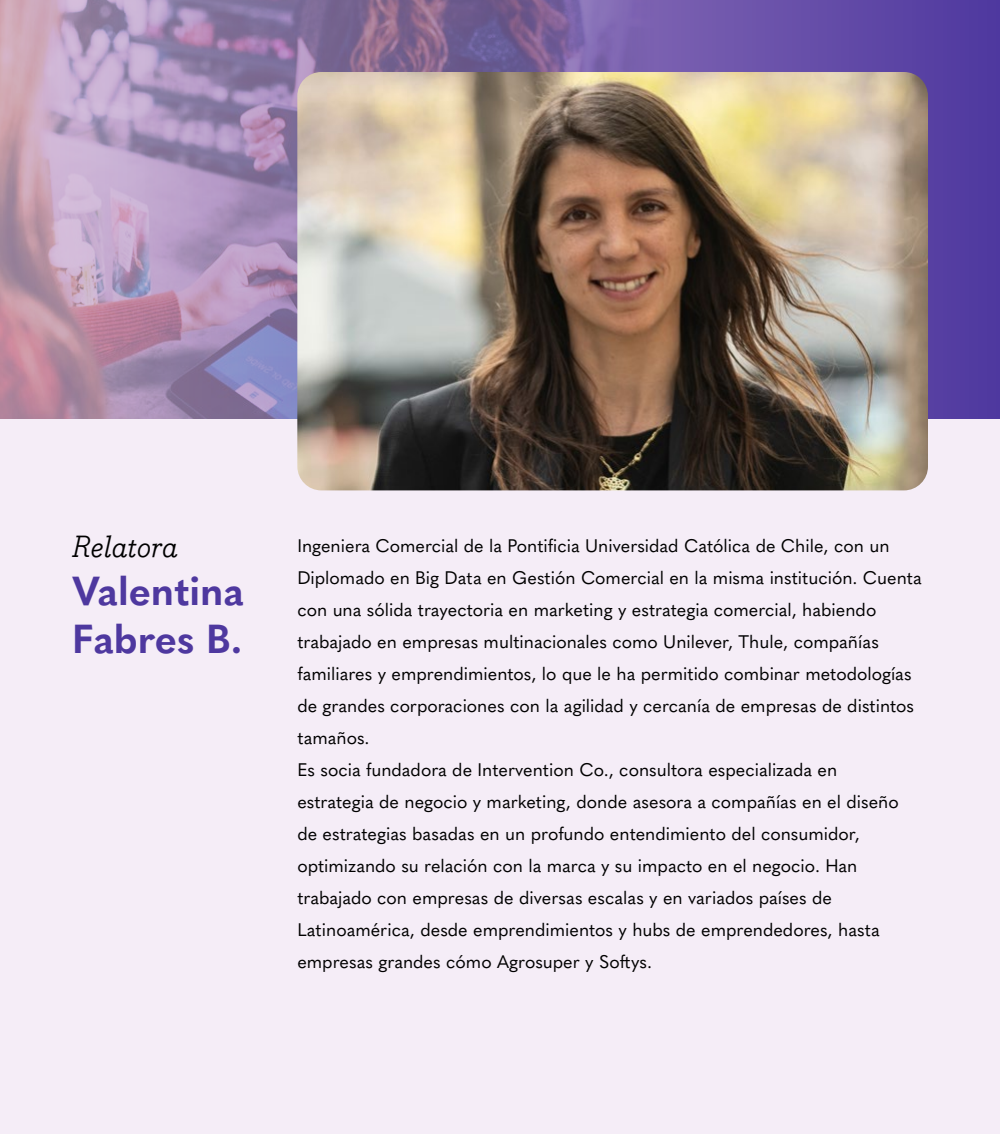
<style>
.page{position:relative;width:1000px;height:1134px;background:#f5edf7}
.page>*{position:absolute;margin:0;border:0;box-sizing:border-box;transform-origin:0 0}
.t1{font:700 40px/48px "Quasimoda";color:#4e389f}
.t2{font:italic 30px "Bodoni Egyptian Pro";color:#000}
.t3{font:18px/32px "Quasimoda";color:#000}
</style>
<div class="page">
<svg style="left:674px;top:0;width:326px;height:418px;background:#5a43a4"></svg>
<img style="left:0;top:0;width:674px;height:418px">
<img style="left:297px;top:72px;width:631px;height:418px">
<h2 class="t2" style="left:72px;top:528px;width:107px">Relatora</h2>
<h1 class="t1" style="left:72px;top:564px;width:173px">Valentina<br>Fabres B.</h1>
<p class="t3" style="left:297px;top:529px;width:626px">Ingeniera Comercial de la Pontificia Universidad Católica de Chile, con un Diplomado en Big Data en Gestión Comercial en la misma institución. Cuenta con una sólida trayectoria en marketing y estrategia comercial, habiendo trabajado en empresas multinacionales como Unilever, Thule, compañías familiares y emprendimientos, lo que le ha permitido combinar metodologías de grandes corporaciones con la agilidad y cercanía de empresas de distintos tamaños.<br>Es socia fundadora de Intervention Co., consultora especializada en<br>estrategia de negocio y marketing, donde asesora a compañías en el diseño de estrategias basadas en un profundo entendimiento del consumidor, optimizando su relación con la marca y su impacto en el negocio. Han trabajado con empresas de diversas escalas y en variados países de Latinoamérica, desde emprendimientos y hubs de emprendedores, hasta empresas grandes cómo Agrosuper y Softys.</p>
</div>
